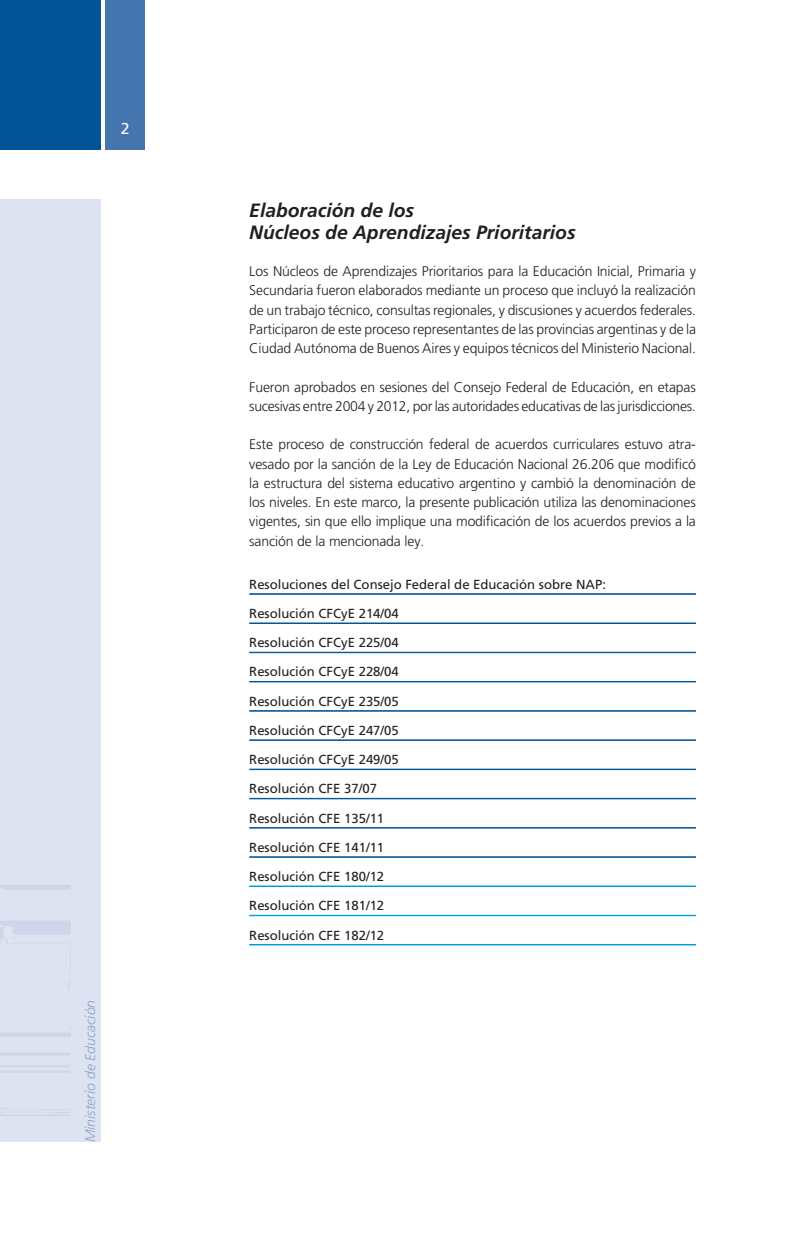
<style>
.page{position:relative;width:795px;height:1241px;background:#fff}
.page>*{position:absolute;margin:0;border:0;box-sizing:border-box;transform-origin:0 0}
.t1{font:italic 700 19.25px/22.8px "Frutiger LT Std";color:#231f20}
.t2{font:15.75px "Frutiger LT Std";color:#fff}
.t3{font:300 14px/19.2px "Frutiger LT Std";letter-spacing:-.01em;color:#231f20;text-align:justify}
.t4{font:italic 300 14px "Frutiger LT Std";color:#8ca4cc}
.t5{font:13.12px "Frutiger LT Std";color:#231f20}
</style>
<div class="page">
<div style="left:0;top:200px;width:101px;height:942px;background:#dde3f0"></div>
<div style="left:0;top:0;width:101px;height:150px;background:#005495"></div>
<div style="left:106px;top:0;width:39px;height:150px;background:#4575ae"></div>
<hr style="left:249px;top:594px;width:447px;height:1px;background:#005495">
<hr style="left:249px;top:623px;width:447px;height:1px;background:#005495">
<hr style="left:249px;top:652px;width:447px;height:1px;background:#005495">
<hr style="left:249px;top:681px;width:447px;height:1px;background:#005495">
<hr style="left:249px;top:682px;width:447px;height:1px;background:#005495">
<hr style="left:249px;top:710px;width:447px;height:1px;background:#005495">
<hr style="left:249px;top:711px;width:447px;height:1px;background:#005495">
<hr style="left:249px;top:740px;width:447px;height:1px;background:#005495">
<hr style="left:249px;top:769px;width:447px;height:1px;background:#005495">
<hr style="left:249px;top:798px;width:447px;height:1px;background:#005495">
<hr style="left:249px;top:799px;width:447px;height:1px;background:#005495">
<hr style="left:249px;top:827px;width:447px;height:1px;background:#005495">
<hr style="left:249px;top:828px;width:447px;height:1px;background:#005495">
<hr style="left:249px;top:857px;width:447px;height:1px;background:#005495">
<hr style="left:249px;top:886px;width:447px;height:1px;background:#009bde">
<hr style="left:249px;top:915px;width:447px;height:1px;background:#009bde">
<hr style="left:249px;top:944px;width:447px;height:1px;background:#009bde">
<hr style="left:249px;top:945px;width:447px;height:1px;background:#009bde">
<p class="t2" style="left:121px;top:120px;width:10px">2</p>
<p class="t4" style="left:82px;top:1142px;width:144px;rotate:-90deg">Ministerio de Educación</p>
<h1 class="t1" style="left:249px;top:199px;width:328px">Elaboración de los<br>Núcleos de Aprendizajes Prioritarios</h1>
<p class="t3" style="left:249px;top:262px;width:448px">Los Núcleos de Aprendizajes Prioritarios para la Educación Inicial, Primaria y Secundaria fueron elaborados mediante un proceso que incluyó la realización de un trabajo técnico, consultas regionales, y discusiones y acuerdos federales.<br>Participaron de este proceso representantes de las provincias argentinas y de la Ciudad Autónoma de Buenos Aires y equipos técnicos del Ministerio Nacional.</p>
<p class="t3" style="left:249px;top:377px;width:448px">Fueron aprobados en sesiones del Consejo Federal de Educación, en etapas sucesivas entre 2004 y 2012, por las autoridades educativas de las jurisdicciones.</p>
<p class="t3" style="left:249px;top:435px;width:448px">Este proceso de construcción federal de acuerdos curriculares estuvo atra&shy;vesado por la sanción de la Ley de Educación Nacional 26.206 que modificó la estructura del sistema educativo argentino y cambió la denominación de los niveles. En este marco, la presente publicación utiliza las denominaciones vigentes, sin que ello implique una modificación de los acuerdos previos a la sanción de la mencionada ley.</p>
<p class="t5" style="left:249px;top:576px;width:358px">Resoluciones del Consejo Federal de Educación sobre NAP:</p>
<p class="t5" style="left:249px;top:606px;width:151px">Resolución CFCyE 214/04</p>
<p class="t5" style="left:249px;top:635px;width:151px">Resolución CFCyE 225/04</p>
<p class="t5" style="left:249px;top:664px;width:151px">Resolución CFCyE 228/04</p>
<p class="t5" style="left:249px;top:693px;width:151px">Resolución CFCyE 235/05</p>
<p class="t5" style="left:249px;top:723px;width:151px">Resolución CFCyE 247/05</p>
<p class="t5" style="left:249px;top:752px;width:151px">Resolución CFCyE 249/05</p>
<p class="t5" style="left:249px;top:781px;width:129px">Resolución CFE 37/07</p>
<p class="t5" style="left:249px;top:810px;width:136px">Resolución CFE 135/11</p>
<p class="t5" style="left:249px;top:840px;width:136px">Resolución CFE 141/11</p>
<p class="t5" style="left:249px;top:869px;width:136px">Resolución CFE 180/12</p>
<p class="t5" style="left:249px;top:898px;width:136px">Resolución CFE 181/12</p>
<p class="t5" style="left:249px;top:927px;width:136px">Resolución CFE 182/12</p>
</div>
